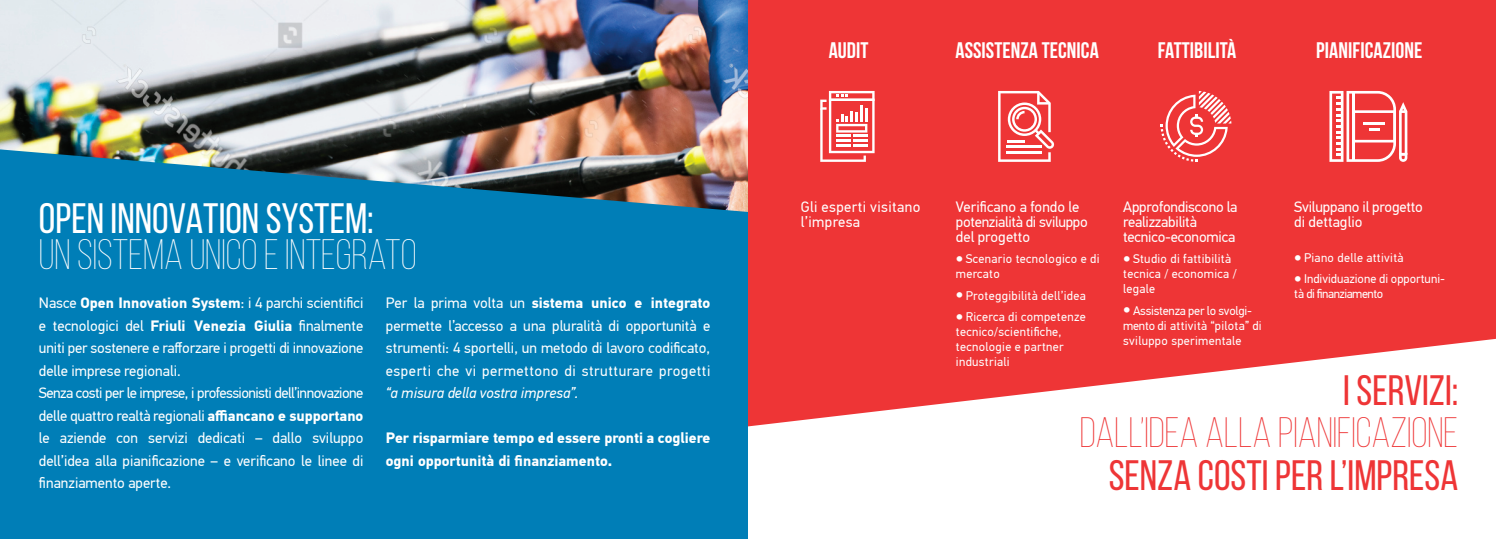
<style>
.page{position:relative;width:1496px;height:539px;background:#fff}
.page>*{position:absolute;margin:0;border:0;box-sizing:border-box;transform-origin:0 0}
.t1{font:42.5px "Bebas Neue";color:#ee3536}
.t2{font:300 42.5px "Bebas Neue";color:#ee3536}
.t3{font:300 42.5px "Bebas Neue";color:#fff}
.t4{font:42.5px "Bebas Neue";color:#fff}
.t5{font:700 22.5px "Bebas Neue";letter-spacing:.005em;color:#fff}
.t6{font:15px/22.5px "PF Din Text Pro";color:#fff}
.t7{font:700 15px/22.5px "PF Din Text Pro";letter-spacing:-.005em;color:#fff}
.t8{font:15px/15px "PF Din Text Pro";letter-spacing:-.02em;color:#fff}
.t9{font:italic 15px "PF Din Text Pro";color:#fff}
.t10{font:15px/15px "PF Din Text Pro";letter-spacing:.025em;color:#fff}
.t11{font:12.5px/15px "PF Din Text Pro";letter-spacing:.025em;color:#fff}
.t12{font:12.5px/15px "PF Din Text Pro";color:#fff}
.s1{font-weight:700}
.s2{font-size:8.75px}
</style>
<div class="page">
<svg style="left:748px;top:0;width:747px;height:426px;background:#ef4a4b"></svg>
<div style="left:0;top:0;width:747px;height:539px;background:#007eb7"></div>
<img style="left:0;top:0;width:748px;height:212px">
<svg style="left:820px;top:91px;width:54px;height:71px"></svg>
<svg style="left:998px;top:91px;width:56px;height:71px"></svg>
<svg style="left:1160px;top:91px;width:71px;height:71px;background:#f16162"></svg>
<svg style="left:1329px;top:91px;width:78px;height:71px"></svg>
<h1 class="t4" style="left:39px;top:195px;width:336px">OPEN INNOVATION SYSTEM:</h1>
<h1 class="t3" style="left:39px;top:232px;width:379px">UN SISTEMA UNICO E INTEGRATO</h1>
<p class="t6" style="left:39px;top:291px;width:326px">Nasce <span class="s1">Open Innovation System</span>: i 4 parchi scientifici e tecnologici del <span class="s1">Friuli Venezia Giulia</span> finalmente uniti per sostenere e rafforzare i progetti di innovazione delle imprese regionali.<br>Senza costi per le imprese, i professionisti dell’innovazione delle quattro realtà regionali <span class="s1">affiancano e supportano </span>le aziende con servizi dedicati – dallo sviluppo dell’idea alla pianificazione – e verificano le linee di finanziamento aperte.</p>
<p class="t6" style="left:386px;top:291px;width:326px;text-align:justify">Per la prima volta un <span class="s1">sistema unico e integrato </span>permette l’accesso a una pluralità di opportunità e strumenti: 4 sportelli, un metodo di lavoro codificato, esperti che vi permettono di strutturare progetti</p>
<p class="t9" style="left:386px;top:384px;width:194px">“a misura della vostra impresa”.</p>
<p class="t7" style="left:386px;top:427px;width:326px">Per risparmiare tempo ed essere pronti a cogliere ogni opportunità di finanziamento.</p>
<h2 class="t5" style="left:828px;top:38px;width:41px">AUDIT</h2>
<h2 class="t5" style="left:955px;top:38px;width:145px">ASSISTENZA TECNICA</h2>
<h2 class="t5" style="left:1157px;top:38px;width:80px">FATTIBILITÀ</h2>
<h2 class="t5" style="left:1316px;top:38px;width:108px">PIANIFICAZIONE</h2>
<p class="t10" style="left:800px;top:199px;width:121px">Gli esperti visitano l’impresa</p>
<p class="t8" style="left:955px;top:199px;width:133px">Verificano a fondo le potenzialità di sviluppo del progetto</p>
<p class="t11" style="left:955px;top:252px;width:145px"><span class="s2">●</span> Scenario tecnologico e di mercato</p>
<p class="t11" style="left:955px;top:288px;width:131px"><span class="s2">●</span> Proteggibilità dell’idea</p>
<p class="t11" style="left:955px;top:309px;width:131px"><span class="s2">●</span> Ricerca di competenze tecnico/scientifiche, tecnologie e partner industriali</p>
<p class="t6" style="left:1123px;top:199px;width:116px;line-height:15px">Approfondiscono la realizzabilità tecnico-economica</p>
<p class="t11" style="left:1123px;top:252px;width:115px"><span class="s2">●</span> Studio di fattibilità tecnica / economica / legale</p>
<p class="t11" style="left:1123px;top:303px;width:140px"><span class="s2">●</span> Assistenza per lo svolgi&shy;mento di attività “pilota” di sviluppo sperimentale</p>
<p class="t6" style="left:1294px;top:199px;width:130px;line-height:15px">Sviluppano il progetto di dettaglio</p>
<p class="t11" style="left:1294px;top:250px;width:111px"><span class="s2">●</span> Piano delle attività</p>
<p class="t12" style="left:1294px;top:272px;width:152px"><span class="s2">●</span> Individuazione di opportuni&shy;tà di finanziamento</p>
<h1 class="t1" style="left:1343px;top:367px;width:116px">I SERVIZI:</h1>
<h1 class="t2" style="left:1079px;top:410px;width:380px">DALL’IDEA ALLA PIANIFICAZIONE</h1>
<h1 class="t1" style="left:1108px;top:452px;width:351px">SENZA COSTI PER L’IMPRESA</h1>
</div>
